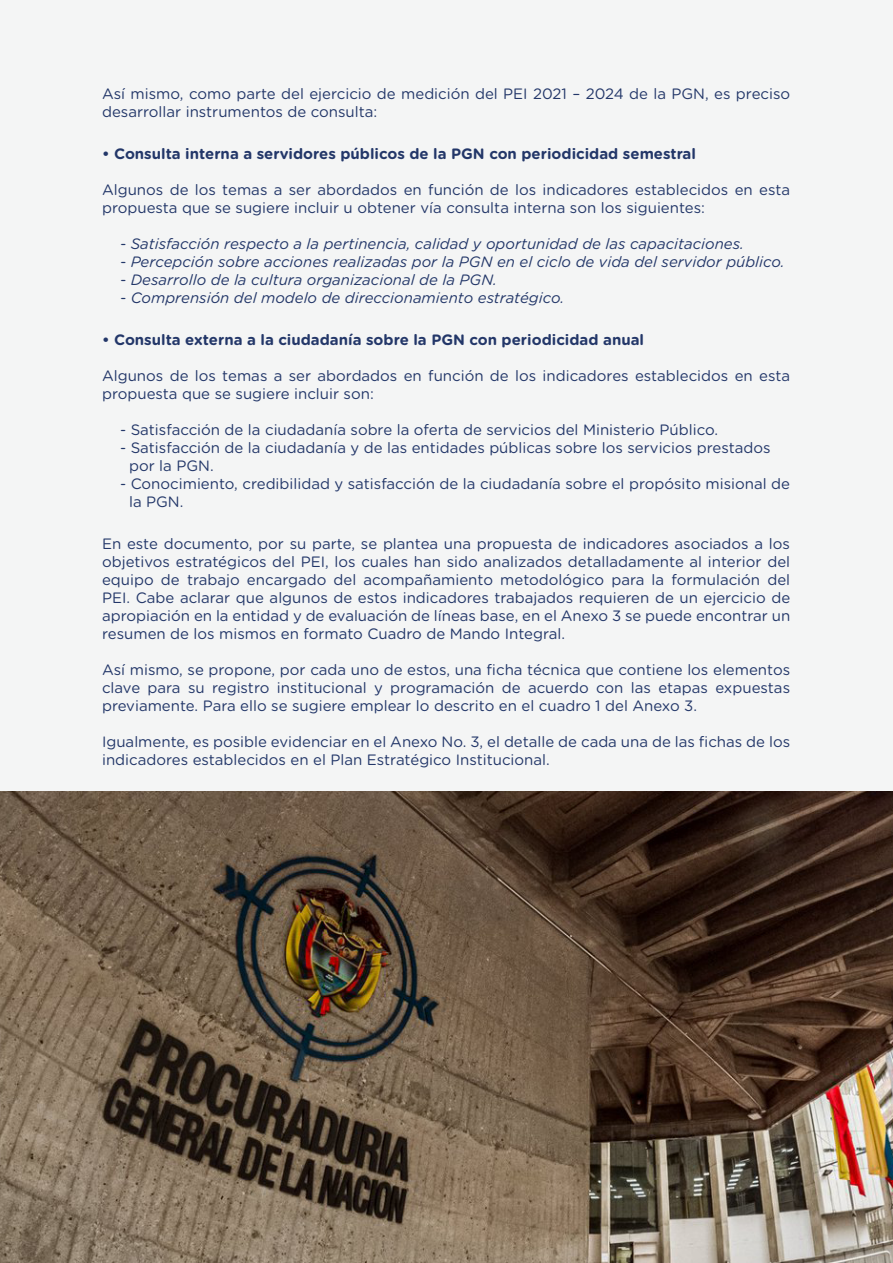
<style>
.page{position:relative;width:893px;height:1263px;background:#f4f5f5}
.page>*{position:absolute;margin:0;border:0;box-sizing:border-box;transform-origin:0 0}
.t1{font:15px/18px "Gotham Rounded";color:#233769}
.t2{font:italic 15px "Gotham Rounded";color:#233769}
.t3{font:700 15px "Gotham Rounded";color:#233769}
</style>
<div class="page">
<img style="left:0;top:792px;width:893px;height:471px">
<p class="t1" style="left:102px;top:84px;width:690px">Así mismo, como parte del ejercicio de medición del PEI 2021 – 2024 de la PGN, es preciso desarrollar instrumentos de consulta:</p>
<p class="t3" style="left:102px;top:143px;width:595px">• Consulta interna a servidores públicos de la PGN con periodicidad semestral</p>
<p class="t1" style="left:102px;top:180px;width:689px">Algunos de los temas a ser abordados en función de los indicadores establecidos en esta propuesta que se sugiere incluir u obtener vía consulta interna son los siguientes:</p>
<p class="t2" style="left:120px;top:233px;width:625px">- Satisfacción respecto a la pertinencia, calidad y oportunidad de las capacitaciones.</p>
<p class="t2" style="left:120px;top:251px;width:666px">- Percepción sobre acciones realizadas por la PGN en el ciclo de vida del servidor público.</p>
<p class="t2" style="left:120px;top:269px;width:378px">- Desarrollo de la cultura organizacional de la PGN.</p>
<p class="t2" style="left:120px;top:287px;width:446px">- Comprensión del modelo de direccionamiento estratégico.</p>
<p class="t3" style="left:102px;top:329px;width:543px">• Consulta externa a la ciudadanía sobre la PGN con periodicidad anual</p>
<p class="t1" style="left:102px;top:366px;width:689px">Algunos de los temas a ser abordados en función de los indicadores establecidos en esta propuesta que se sugiere incluir son:</p>
<p class="t1" style="left:120px;top:420px;width:599px">- Satisfacción de la ciudadanía sobre la oferta de servicios del Ministerio Público.</p>
<p class="t1" style="left:129px;top:438px;width:643px;text-indent:-9px">- Satisfacción de la ciudadanía y de las entidades públicas sobre los servicios prestados por la PGN.</p>
<p class="t1" style="left:129px;top:474px;width:662px;text-indent:-9px">- Conocimiento, credibilidad y satisfacción de la ciudadanía sobre el propósito misional de la PGN.</p>
<p class="t1" style="left:102px;top:534px;width:690px;text-align:justify">En este documento, por su parte, se plantea una propuesta de indicadores asociados a los objetivos estratégicos del PEI, los cuales han sido analizados detalladamente al interior del equipo de trabajo encargado del acompañamiento metodológico para la formulación del PEI. Cabe aclarar que algunos de estos indicadores trabajados requieren de un ejercicio de apropiación en la entidad y de evaluación de líneas base, en el Anexo 3 se puede encontrar un resumen de los mismos en formato Cuadro de Mando Integral.</p>
<p class="t1" style="left:102px;top:660px;width:690px;text-align:justify">Así mismo, se propone, por cada uno de estos, una ficha técnica que contiene los elementos clave para su registro institucional y programación de acuerdo con las etapas expuestas previamente. Para ello se sugiere emplear lo descrito en el cuadro 1 del Anexo 3.</p>
<p class="t1" style="left:102px;top:732px;width:690px">Igualmente, es posible evidenciar en el Anexo No. 3, el detalle de cada una de las fichas de los indicadores establecidos en el Plan Estratégico Institucional.</p>
</div>
